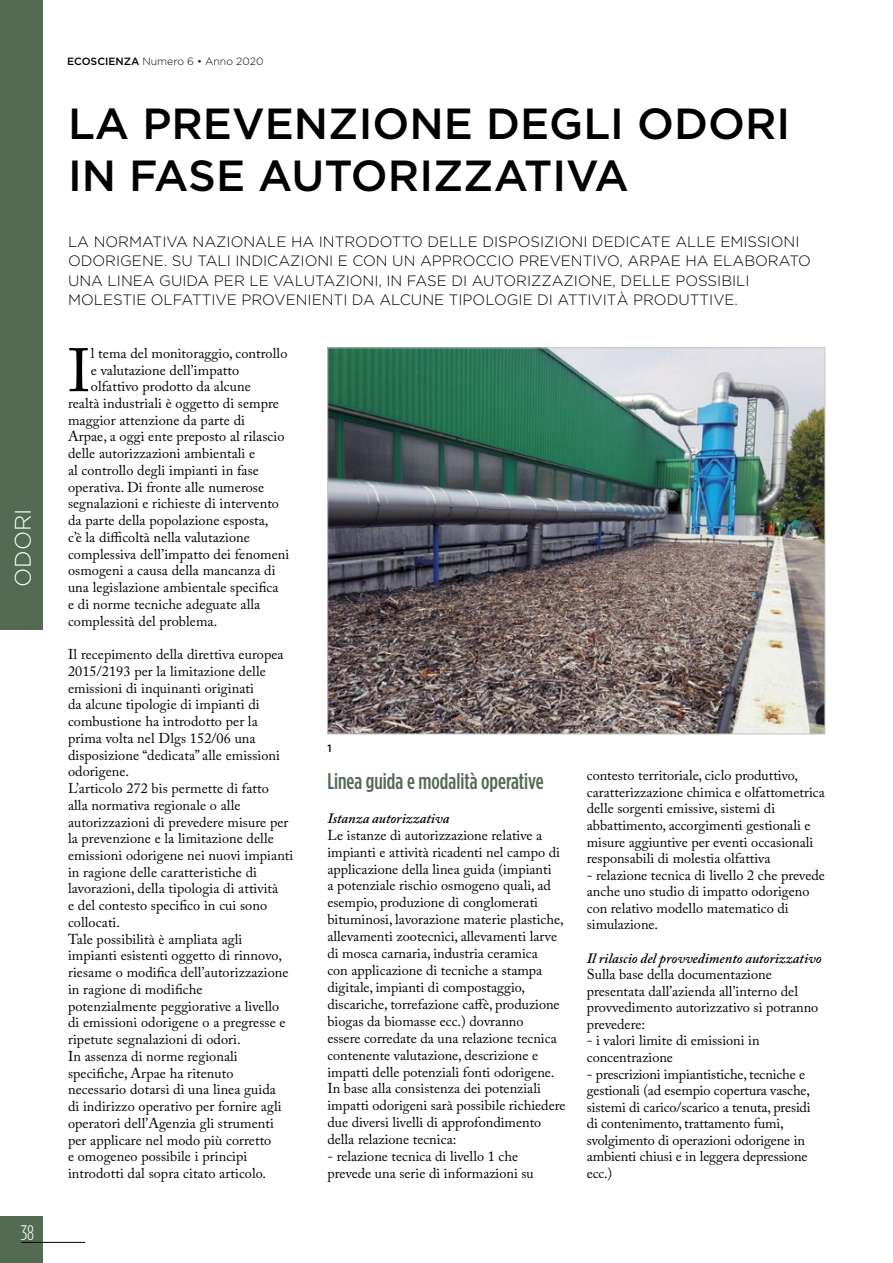
<style>
.page{position:relative;width:893px;height:1263px;background:#fff}
.page>*{position:absolute;margin:0;border:0;box-sizing:border-box;transform-origin:0 0}
.t1{font:60.6px "Adobe Caslon Pro";color:#000}
.t2{font:500 43.5px/52.5px "Gotham HTF";color:#000}
.t3{font:500 condensed 22.5px "Gotham HTF";color:#536a53}
.t4{font:300 22.5px "Gotham HTF";color:#fff}
.t5{font:300 condensed 21px "Gotham HTF";color:#fff}
.t6{font:300 15px/19.5px "Gotham HTF";color:#000}
.t7{font:14.25px/16.8px "Adobe Caslon Pro";letter-spacing:.005em;color:#000}
.t8{font:italic 600 14.25px "Adobe Caslon Pro";color:#000}
.t9{font:300 10.5px "Gotham HTF";color:#000}
.t10{font:500 10.5px "Gotham HTF";color:#000}
.s1{font-weight:500}
</style>
<div class="page">
<div style="left:0;top:1216px;width:43px;height:47px;background:#536a53"></div>
<hr style="left:21px;top:1242px;width:64px;height:1px;background:#000">
<div style="left:0;top:0;width:43px;height:629px;background:#536a53"></div>
<img style="left:329px;top:350px;width:494px;height:382px">
<h3 class="t4" style="left:11px;top:587px;width:80px;rotate:-90deg">ODORI</h3>
<h3 class="t5" style="left:21px;top:1221px;width:15px">38</h3>
<p class="t9" style="left:67px;top:56px;width:198px"><span class="s1">ECOSCIENZA</span> Numero 6 • Anno 2020</p>
<h2 class="t2" style="left:68px;top:96px;width:724px">LA PREVENZIONE DEGLI ODORI<br>IN FASE AUTORIZZATIVA</h2>
<p class="t6" style="left:68px;top:231px;width:744px">LA NORMATIVA NAZIONALE HA INTRODOTTO DELLE DISPOSIZIONI DEDICATE ALLE EMISSIONI ODORIGENE. SU TALI INDICAZIONI E CON UN APPROCCIO PREVENTIVO, ARPAE HA ELABORATO UNA LINEA GUIDA PER LE VALUTAZIONI, IN FASE DI AUTORIZZAZIONE, DELLE POSSIBILI MOLESTIE OLFATTIVE PROVENIENTI DA ALCUNE TIPOLOGIE DI ATTIVITÀ PRODUTTIVE.</p>
<h1 class="t1" style="left:68px;top:335px;width:24px">I</h1>
<p class="t7" style="left:91px;top:345px;width:198px">l tema del monitoraggio, controllo</p>
<p class="t7" style="left:91px;top:361px;width:150px">e valutazione dell’impatto</p>
<p class="t7" style="left:91px;top:378px;width:161px">olfattivo prodotto da alcune</p>
<p class="t7" style="left:68px;top:395px;width:213px">realtà industriali è oggetto di sempre</p>
<p class="t7" style="left:68px;top:411px;width:178px">maggior attenzione da parte di</p>
<p class="t7" style="left:68px;top:428px;width:218px">Arpae, a oggi ente preposto al rilascio</p>
<p class="t7" style="left:68px;top:445px;width:189px">delle autorizzazioni ambientali e</p>
<p class="t7" style="left:68px;top:461px;width:192px">al controllo degli impianti in fase</p>
<p class="t7" style="left:68px;top:478px;width:198px">operativa. Di fronte alle numerose</p>
<p class="t7" style="left:68px;top:495px;width:213px">segnalazioni e richieste di intervento</p>
<p class="t7" style="left:68px;top:512px;width:202px">da parte della popolazione esposta,</p>
<p class="t7" style="left:68px;top:528px;width:183px">c’è la difficoltà nella valutazione</p>
<p class="t7" style="left:68px;top:545px;width:223px">complessiva dell’impatto dei fenomeni</p>
<p class="t7" style="left:68px;top:562px;width:209px">osmogeni a causa della mancanza di</p>
<p class="t7" style="left:68px;top:579px;width:212px">una legislazione ambientale specifica</p>
<p class="t7" style="left:68px;top:595px;width:194px">e di norme tecniche adeguate alla</p>
<p class="t7" style="left:68px;top:612px;width:151px">complessità del problema.</p>
<p class="t7" style="left:68px;top:646px;width:227px">Il recepimento della direttiva europea 2015/2 193 per la limitazione delle emissioni di inquinanti originati<br>da alcune tipologie di impianti di combustione ha introdotto per la prima volta nel Dlgs 152/06 una disposizione “dedicata” alle emissioni odorigene.<br>L’articolo 2 72 bis permette di fatto<br>alla normativa regionale o alle autorizzazioni di prevedere misure per la prevenzione e la limitazione delle emissioni odorigene nei nuovi impianti in ragione delle caratteristiche di lavorazioni, della tipologia di attività<br>e del contesto specifico in cui sono collocati.<br>Tale possibilità è ampliata agli impianti esistenti oggetto di rinnovo, riesame o modifica dell’autorizzazione in ragione di modifiche potenzialmente peggiorative a livello di emissioni odorigene o a pregresse e ripetute segnalazioni di odori.<br>In assenza di norme regionali specifiche, Arpae ha ritenuto necessario dotarsi di una linea guida<br>di indirizzo operativo per fornire agli operatori dell’Agenzia gli strumenti per applicare nel modo più corretto<br>e omogeneo possibile i principi introdotti dal sopra citato articolo.</p>
<p class="t10" style="left:327px;top:742px;width:6px">1</p>
<h3 class="t3" style="left:327px;top:768px;width:218px">Linea guida e modalità operative</h3>
<p class="t8" style="left:327px;top:809px;width:123px">Istanza autorizzativa</p>
<p class="t7" style="left:327px;top:826px;width:240px">Le istanze di autorizzazione relative a impianti e attività ricadenti nel campo di applicazione della linea guida (impianti<br>a potenziale rischio osmogeno quali, ad esempio, produzione di conglomerati bituminosi, lavorazione materie plastiche, allevamenti zootecnici, allevamenti larve di mosca carnaria, industria ceramica<br>con applicazione di tecniche a stampa digitale, impianti di compostaggio, discariche, torrefazione caffè, produzione biogas da biomasse ecc.) dovranno<br>essere corredate da una relazione tecnica contenente valutazione, descrizione e impatti delle potenziali fonti odorigene.<br>In base alla consistenza dei potenziali impatti odorigeni sarà possibile richiedere due diversi livelli di approfondimento della relazione tecnica:</p>
<p class="t7" style="left:327px;top:1148px;width:208px">- relazione tecnica di livello 1 che prevede una serie di informazioni su</p>
<p class="t7" style="left:587px;top:767px;width:240px">contesto territoriale, ciclo produttivo, caratterizzazione chimica e olfattometrica delle sorgenti emissive, sistemi di abbattimento, accorgimenti gestionali e misure aggiuntive per eventi occasionali responsabili di molestia olfattiva</p>
<p class="t7" style="left:587px;top:866px;width:240px">- relazione tecnica di livello 2 che prevede anche uno studio di impatto odorigeno con relativo modello matematico di simulazione.</p>
<p class="t8" style="left:587px;top:949px;width:236px">Il rilascio del provvedimento autorizzativo</p>
<p class="t7" style="left:587px;top:966px;width:233px">Sulla base della documentazione presentata dall’azienda all’interno del provvedimento autorizzativo si potranno prevedere:</p>
<p class="t7" style="left:587px;top:1032px;width:174px">- i valori limite di emissioni in concentrazione</p>
<p class="t7" style="left:587px;top:1065px;width:225px">- prescrizioni impiantistiche, tecniche e gestionali (ad esempio copertura vasche, sistemi di carico/scarico a tenuta, presidi di contenimento, trattamento fumi, svolgimento di operazioni odorigene in ambienti chiusi e in leggera depressione ecc.)</p>
</div>
